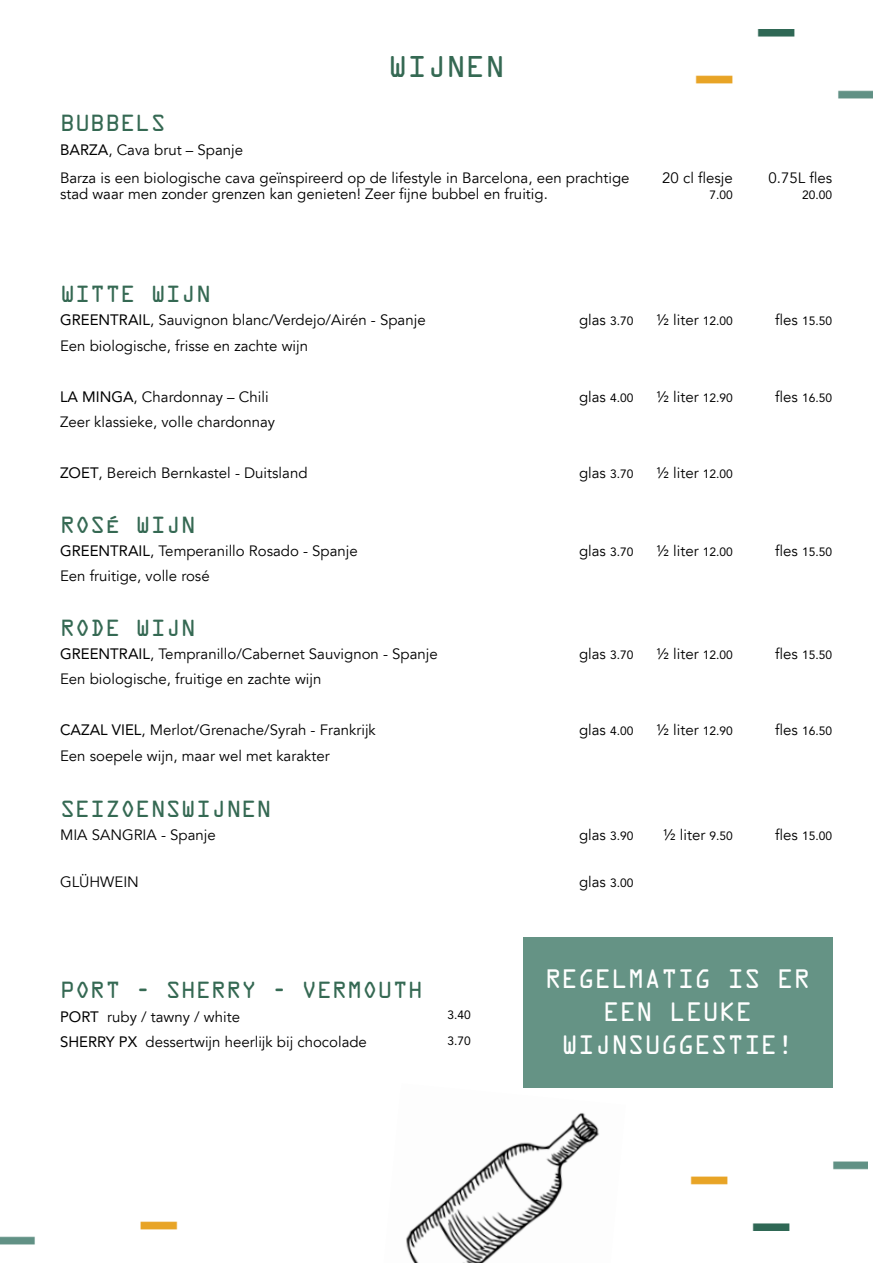
<style>
.page{position:relative;width:893px;height:1263px;background:#fff}
.page>*{position:absolute;margin:0;border:0;box-sizing:border-box;transform-origin:0 0}
.t1{font:27px "OCRA Std";color:#356953}
.t2{font:24px/33px "OCRA Std";color:#fff;text-align:center;scale:.96 1}
.t3{font:21px "OCRA Std";color:#356953}
.t4{font:15px/28.3px "Avenir LT";color:#000}
.t5{font:12px "Avenir LT Std";color:#000}
.s1{font-family:"Avenir LT Std"}
.s2{font-family:"Avenir LT Std";font-size:12px}
.s3{font-family:"Avenir LT";font-size:15px}
</style>
<div class="page">
<img style="left:406px;top:1087px;width:220px;height:176px">
<img style="left:1px;top:1221px;width:177px;height:24px">
<img style="left:695px;top:30px;width:178px;height:69px">
<img style="left:690px;top:1161px;width:178px;height:69px">
<div style="left:523px;top:936px;width:310px;height:151px;background:#659385"></div>
<h1 class="t1" style="left:388px;top:55px;width:118px">WIJNEN</h1>
<h3 class="t3" style="left:60px;top:114px;width:107px">BUBBELS</h3>
<p class="t4" style="left:60px;top:136px;width:571px"><span class="s1">BARZA</span>, Cava brut – Spanje<br>Barza is een biologische cava geïnspireerd op de lifestyle in Barcelona, een prachtige</p>
<p class="t4" style="left:60px;top:181px;width:489px">stad waar men zonder grenzen kan genieten! Zeer fijne bubbel en fruitig.</p>
<p class="t4" style="left:662px;top:164px;width:72px">20 cl flesje</p>
<p class="t5" style="left:709px;top:188px;width:25px">7.00</p>
<p class="t4" style="left:768px;top:164px;width:65px">0.75L fles</p>
<p class="t5" style="left:802px;top:188px;width:32px">20.00</p>
<h3 class="t3" style="left:60px;top:285px;width:153px">WITTE WIJN</h3>
<p class="t4" style="left:60px;top:306px;width:367px"><span class="s1">GREENTRAIL</span>, Sauvignon blanc/Verdejo/Airén - Spanje</p>
<p class="t4" style="left:579px;top:306px;width:56px">glas <span class="s2">3.70</span></p>
<p class="t4" style="left:656px;top:306px;width:78px">½ liter <span class="s2">12.00</span></p>
<p class="t5" style="left:775px;top:314px;width:58px"><span class="s3">fles</span> 15.50</p>
<p class="t4" style="left:60px;top:332px;width:250px">Een biologische, frisse en zachte wijn</p>
<p class="t4" style="left:60px;top:383px;width:210px"><span class="s1">LA MINGA</span>, Chardonnay – Chili</p>
<p class="t4" style="left:579px;top:383px;width:56px">glas <span class="s2">4.00</span></p>
<p class="t4" style="left:656px;top:383px;width:78px">½ liter <span class="s2">12.90</span></p>
<p class="t5" style="left:775px;top:391px;width:58px"><span class="s3">fles</span> 16.50</p>
<p class="t4" style="left:60px;top:408px;width:217px">Zeer klassieke, volle chardonnay</p>
<p class="t4" style="left:60px;top:459px;width:249px"><span class="s1">ZOET</span>, Bereich Bernkastel - Duitsland</p>
<p class="t4" style="left:579px;top:459px;width:56px">glas <span class="s2">3.70</span></p>
<p class="t4" style="left:656px;top:459px;width:78px">½ liter <span class="s2">12.00</span></p>
<h3 class="t3" style="left:60px;top:515px;width:138px">ROSÉ WIJN</h3>
<p class="t4" style="left:60px;top:537px;width:299px"><span class="s1">GREENTRAIL</span>, Temperanillo Rosado - Spanje</p>
<p class="t4" style="left:579px;top:537px;width:56px">glas <span class="s2">3.70</span></p>
<p class="t4" style="left:656px;top:537px;width:78px">½ liter <span class="s2">12.00</span></p>
<p class="t5" style="left:775px;top:545px;width:58px"><span class="s3">fles</span> 15.50</p>
<p class="t4" style="left:60px;top:562px;width:151px">Een fruitige, volle rosé</p>
<h3 class="t3" style="left:60px;top:618px;width:138px">RODE WIJN</h3>
<p class="t4" style="left:60px;top:640px;width:379px"><span class="s1">GREENTRAIL</span>, Tempranillo/Cabernet Sauvignon - Spanje</p>
<p class="t4" style="left:579px;top:640px;width:56px">glas <span class="s2">3.70</span></p>
<p class="t4" style="left:656px;top:640px;width:78px">½ liter <span class="s2">12.00</span></p>
<p class="t5" style="left:775px;top:648px;width:58px"><span class="s3">fles</span> 15.50</p>
<p class="t4" style="left:60px;top:665px;width:263px">Een biologische, fruitige en zachte wijn</p>
<p class="t4" style="left:60px;top:716px;width:317px"><span class="s1">CAZAL VIEL</span>, Merlot/Grenache/Syrah - Frankrijk</p>
<p class="t4" style="left:579px;top:716px;width:56px">glas <span class="s2">4.00</span></p>
<p class="t4" style="left:656px;top:716px;width:78px">½ liter <span class="s2">12.90</span></p>
<p class="t5" style="left:775px;top:724px;width:58px"><span class="s3">fles</span> 16.50</p>
<p class="t4" style="left:60px;top:742px;width:271px">Een soepele wijn, maar wel met karakter</p>
<h3 class="t3" style="left:60px;top:800px;width:213px">SEIZOENSWIJNEN</h3>
<p class="t4" style="left:60px;top:821px;width:157px">MIA SANGRIA - Spanje</p>
<p class="t4" style="left:579px;top:821px;width:56px">glas <span class="s2">3.90</span></p>
<p class="t4" style="left:663px;top:821px;width:71px">½ liter <span class="s2">9.50</span></p>
<p class="t5" style="left:775px;top:829px;width:58px"><span class="s3">fles</span> 15.00</p>
<p class="t4" style="left:60px;top:868px;width:80px">GLÜHWEIN</p>
<p class="t4" style="left:579px;top:868px;width:56px">glas <span class="s2">3.00</span></p>
<h3 class="t3" style="left:60px;top:981px;width:364px">PORT - SHERRY - VERMOUTH</h3>
<p class="t4" style="left:60px;top:1003px;width:181px"><span class="s1">PORT</span> ruby / tawny / white</p>
<p class="t5" style="left:447px;top:1008px;width:25px">3.40</p>
<p class="t4" style="left:60px;top:1028px;width:308px"><span class="s1">SHERRY PX</span> dessertwijn heerlijk bij chocolade</p>
<p class="t5" style="left:447px;top:1034px;width:25px">3.70</p>
<h2 class="t2" style="left:545px;top:964px;width:278px">REGELMATIG IS ER<br>EEN LEUKE<br>WIJNSUGGESTIE!</h2>
</div>
